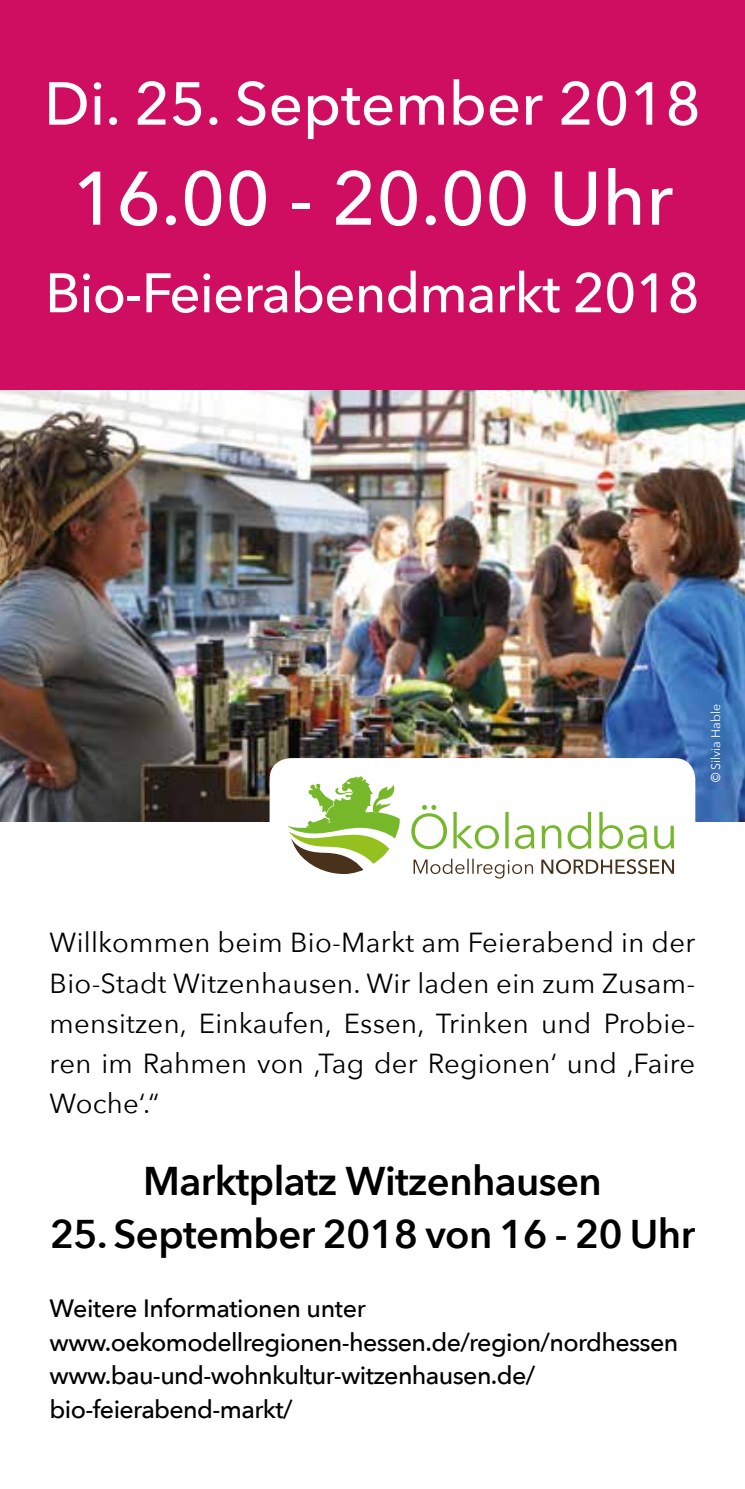
<style>
.page{position:relative;width:745px;height:1489px;background:#fff}
.page>*{position:absolute;margin:0;border:0;box-sizing:border-box;transform-origin:0 0}
.t1{font:500 75px "Avenir Next";color:#fff}
.t2{font:500 60px "Avenir Next";color:#fff}
.t3{font:500 55px "Avenir Next";letter-spacing:-.015em;color:#fff}
.t4{font:600 40px "Avenir Next";letter-spacing:-.015em;color:#000}
.t5{font:27.5px/40px "Avenir Next";letter-spacing:.01em;color:#000;text-align:justify}
.t6{font:500 25px/33.8px "Avenir Next";letter-spacing:-.025em;color:#000}
.t7{font:12.5px "Avenir Next";color:#fff}
.s1{font-family:"Arial"}
</style>
<div class="page">
<img style="left:0;top:390px;width:744px;height:431px">
<div style="left:0;top:0;width:744px;height:390px;background:#cf0d61"></div>
<svg style="left:269px;top:758px;width:425px;height:115px"></svg>
<svg style="left:287px;top:776px;width:113px;height:98px"></svg>
<svg style="left:411px;top:805px;width:262px;height:44px"></svg>
<svg style="left:413px;top:858px;width:260px;height:20px"></svg>
<h2 class="t2" style="left:44px;top:53px;width:658px">Di. 25. September 2018</h2>
<h1 class="t1" style="left:72px;top:135px;width:602px">16.00 - 20.00 Uhr</h1>
<h3 class="t3" style="left:45px;top:246px;width:655px">Bio-Feierabendmarkt 2018</h3>
<p class="t7" style="left:704px;top:782px;width:80px;rotate:-90deg"><span class="s1">©</span> Silvia Hable</p>
<p class="t5" style="left:50px;top:921px;width:646px">Willkommen beim Bio-Markt am Feierabend in der Bio-Stadt Witzenhausen. Wir laden ein zum Zusam&shy;mensitzen, Einkaufen, Essen, Trinken und Probie&shy;ren im Rahmen von ‚Tag der Regionen‘ und ‚Faire Woche‘.“</p>
<h3 class="t4" style="left:143px;top:1146px;width:460px">Marktplatz Witzenhausen</h3>
<h3 class="t4" style="left:50px;top:1199px;width:646px">25. September 2018 von 16 - 20 Uhr</h3>
<p class="t6" style="left:50px;top:1290px;width:629px">Weitere Informationen unter www.oekomodellregionen-hessen.de/region/nordhessen www.bau-und-wohnkultur-witzenhausen.de/ bio-feierabend-markt/</p>
</div>
